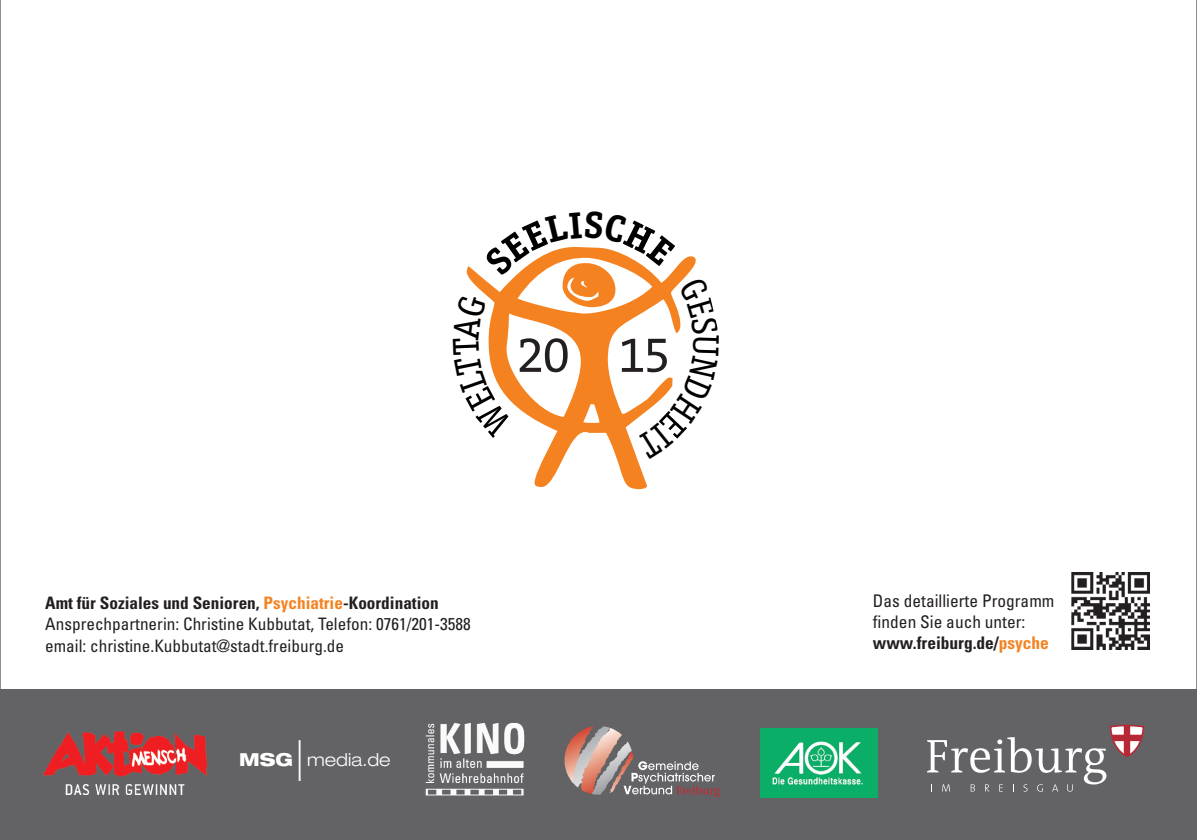
<style>
.page{position:relative;width:1197px;height:840px;background:#fff}
.page>*{position:absolute;margin:0;border:0;box-sizing:border-box;transform-origin:0 0}
.t1{font:300 expanded 54.4px "Helvetica Neue LT Std";color:#fff;scale:.66 1}
.t2{font:50.8px "Theserif Badenova";color:#231f20}
.t3{font:300 expanded 17.8px "Helvetica Neue LT Std";color:#fff}
.t4{font:800 expanded 17.8px "Helvetica Neue LT Std";color:#fff}
.t5{font:condensed 17.4px/21.2px "Univers LT Std";color:#231f20}
.t6{font:condensed 17.2px/21.6px "Univers LT Std";color:#231f20}
.s1{font-weight:700}
.s2{font-weight:700;color:#f58220}
</style>
<div class="page">
<hr style="left:1196px;top:0;width:1px;height:836px;background:#231f20">
<hr style="left:0;top:0;width:1px;height:836px;background:#231f20">
<div style="left:0;top:688px;width:1196px;height:151px;background:#636366"></div>
<svg style="left:927px;top:724px;width:217px;height:67px"></svg>
<img style="left:425px;top:723px;width:99px;height:72px">
<svg style="left:564px;top:726px;width:156px;height:70px"></svg>
<img style="left:760px;top:728px;width:117px;height:69px">
<img style="left:43px;top:731px;width:164px;height:62px">
<svg style="left:1071px;top:572px;width:79px;height:78px"></svg>
<img style="left:1071px;top:572px;width:77px;height:77px">
<svg style="left:534px;top:458px;width:113px;height:31px"></svg>
<svg style="left:466px;top:247px;width:230px;height:211px"></svg>
<h2 class="t2" style="left:516px;top:327px;width:155px">20 15</h2>
<p class="t6" style="left:45px;top:593px;width:427px"><span class="s1">Amt für Soziales und Senioren,</span> <span class="s2">Psychiatrie</span><span class="s1">-Koordination<br></span>Ansprechpartnerin: Christine Kubbutat, Telefon: 0761/201-3588 email: christine.Kubbutat@stadt.freiburg.de</p>
<h1 class="t1" style="left:296px;top:740px;width:14px">|</h1>
<p class="t4" style="left:239px;top:752px;width:55px">MSG</p>
<p class="t3" style="left:307px;top:752px;width:85px">media.de</p>
<p class="t5" style="left:872px;top:591px;width:183px">Das detaillierte Programm finden Sie auch unter: <span class="s1">www.freiburg.de/</span><span class="s2">psyche</span></p>
</div>
